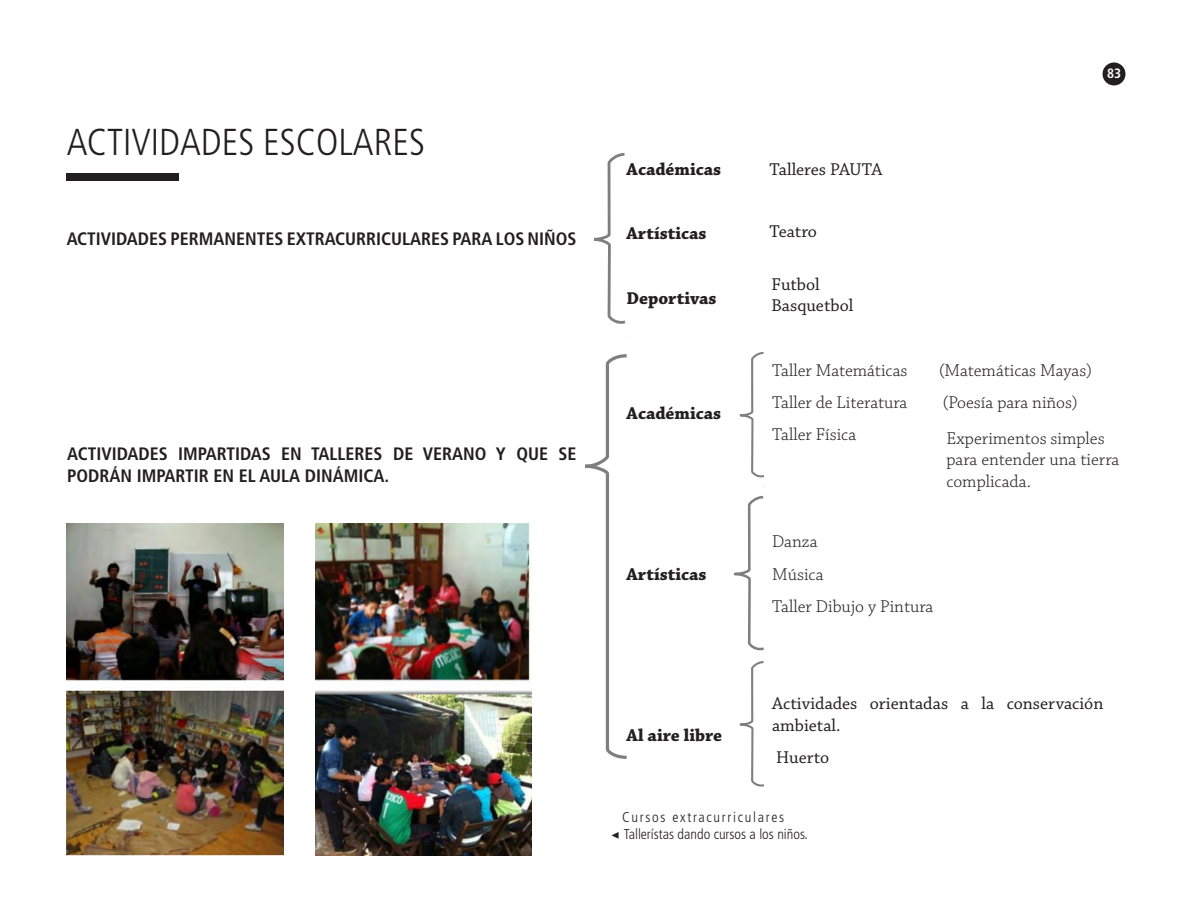
<style>
.page{position:relative;width:1188px;height:918px;background:#fff}
.page>*{position:absolute;margin:0;border:0;box-sizing:border-box;transform-origin:0 0}
.t1{font:300 condensed 37.5px "Frutiger LT Std";color:#231f20}
.t2{font:300 18px/32.2px "Chaparral Pro";color:#231f20}
.t3{font:700 condensed 18px/21.6px "Frutiger LT Std";color:#231f20}
.t4{font:18px/21.6px "Chaparral Pro";color:#231f20}
.t5{font:700 18px "Chaparral Pro";color:#231f20}
.t6{font:300 condensed 14.25px/17.1px "Frutiger LT Std";color:#231f20}
.t7{font:700 condensed 13.5px "Frutiger LT Std";color:#fff}
.s1{font-family:"Minion Pro";font-weight:700}
</style>
<div class="page">
<div style="left:1103px;top:63px;width:22px;height:22px;background:#231f20;border-radius:50%"></div>
<div style="left:67px;top:173px;width:112px;height:8px;background:#231f20"></div>
<img style="left:67px;top:523px;width:217px;height:332px">
<img style="left:315px;top:523px;width:216px;height:332px">
<svg style="left:585px;top:354px;width:42px;height:405px"></svg>
<svg style="left:594px;top:153px;width:32px;height:171px"></svg>
<svg style="left:733px;top:495px;width:31px;height:156px"></svg>
<svg style="left:739px;top:352px;width:25px;height:126px"></svg>
<svg style="left:739px;top:661px;width:25px;height:126px"></svg>
<h1 class="t1" style="left:67px;top:121px;width:360px">ACTIVIDADES ESCOLARES</h1>
<p class="t3" style="left:67px;top:228px;width:511px">ACTIVIDADES PERMANENTES EXTRACURRICULARES PARA LOS NIÑOS</p>
<p class="t3" style="left:67px;top:443px;width:511px">ACTIVIDADES IMPARTIDAS EN TALLERES DE VERANO Y QUE SE<br>PODRÁN IMPARTIR EN EL AULA DINÁMICA.</p>
<p class="t5" style="left:626px;top:158px;width:96px">Académicas</p>
<p class="t5" style="left:626px;top:223px;width:82px">Artísticas</p>
<p class="t5" style="left:626px;top:287px;width:92px">Deportivas</p>
<p class="t5" style="left:626px;top:402px;width:96px">Académicas</p>
<p class="t5" style="left:626px;top:563px;width:82px">Artísticas</p>
<p class="t5" style="left:626px;top:725px;width:97px">Al aire libre</p>
<p class="t4" style="left:770px;top:159px;width:114px">Talleres PAUTA</p>
<p class="t4" style="left:770px;top:221px;width:49px">Teatro</p>
<p class="t4" style="left:771px;top:274px;width:84px">Futbol<br>Basquetbol</p>
<p class="t7" style="left:1107px;top:65px;width:16px">83</p>
<p class="t2" style="left:772px;top:355px;width:137px">Taller Matemáticas</p>
<p class="t2" style="left:939px;top:355px;width:154px">(Matemáticas Mayas)</p>
<p class="t2" style="left:772px;top:387px;width:137px">Taller de Literatura</p>
<p class="t2" style="left:943px;top:387px;width:136px">(Poesía para niños)</p>
<p class="t2" style="left:772px;top:419px;width:86px">Taller Física</p>
<p class="t2" style="left:946px;top:428px;width:174px;line-height:21.6px">Experimentos simples para entender una tierra complicada.</p>
<p class="t2" style="left:772px;top:526px;width:163px">Danza<br>Música<br>Taller Dibujo y Pintura</p>
<p class="t4" style="left:772px;top:694px;width:333px">Actividades orientadas a la conservación ambietal.</p>
<p class="t4" style="left:776px;top:747px;width:55px">Huerto</p>
<p class="t6" style="left:611px;top:808px;width:198px;text-indent:11px">Cursos extracurriculares<br><span class="s1">◀</span> Tallerístas dando cursos a los niños.</p>
</div>
